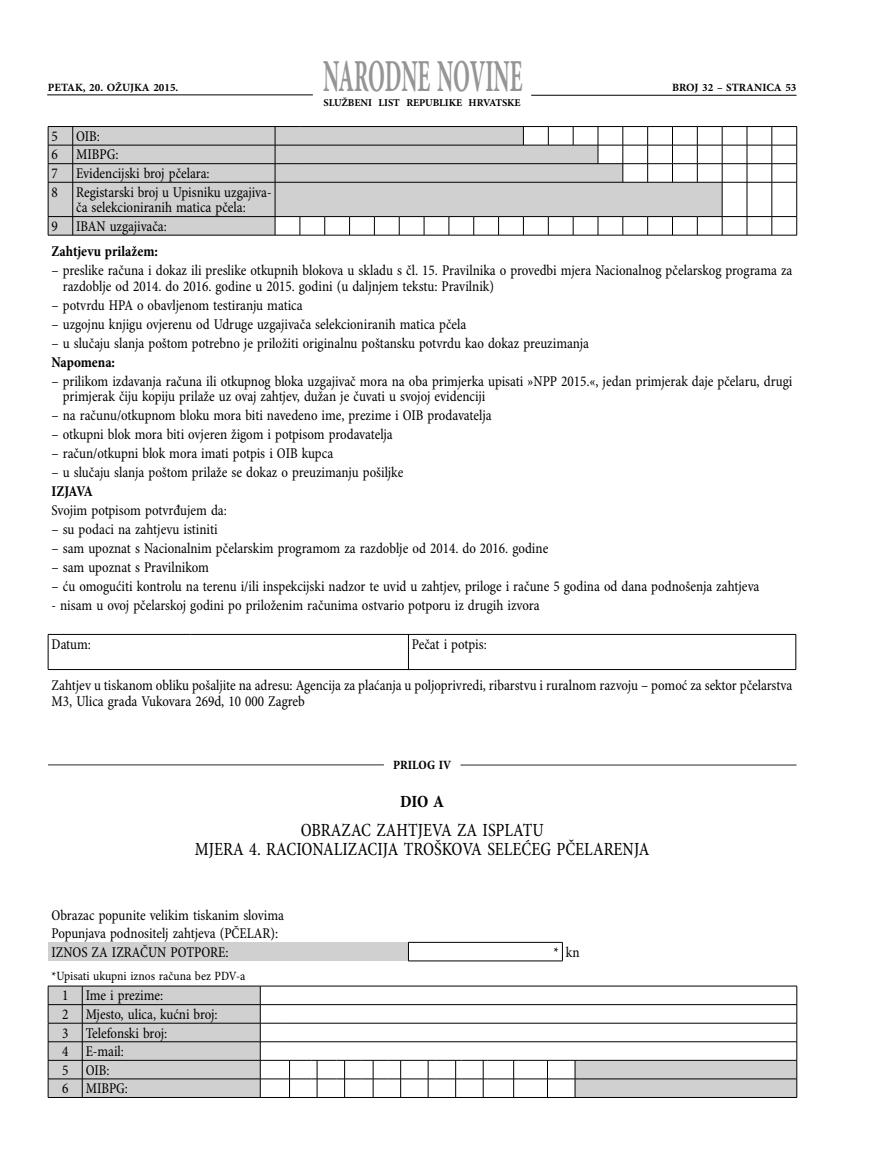
<style>
.page{position:relative;width:872px;height:1170px;background:#fff}
.page>*{position:absolute;margin:0;border:0;box-sizing:border-box;transform-origin:0 0}
.t1{font:700 45.9px "Minion Pro";letter-spacing:-.01em;color:#959595;scale:.48 1}
.t2{font:condensed 18.75px/19.6px "Minion Pro";color:#000;text-align:center;scale:.94 1}
.t3{font:700 condensed 17.25px "Minion Pro";color:#000}
.t4{font:condensed 15px/18.6px "Minion Pro";color:#000;scale:.95 1}
.t5{font:700 condensed 15px "Minion Pro";color:#000;scale:.95 1}
.t6{font:condensed 12.75px "Minion Pro";color:#000}
.t7{font:700 condensed 12.75px "Minion Pro";color:#000}
.t8{font:700 11.1px "Minion Pro";color:#000}
.t9{font:700 10.5px "Minion Pro";letter-spacing:-.01em;color:#000}
</style>
<div class="page">
<hr style="left:531px;top:95px;width:265px;height:1px;background:#000">
<hr style="left:47px;top:95px;width:266px;height:1px;background:#000">
<hr style="left:48px;top:764px;width:336px;height:1px;background:#717171">
<hr style="left:460px;top:764px;width:336px;height:1px;background:#717171">
<div style="left:49px;top:127px;width:673px;height:108px;background:#d0d0d0"></div>
<hr style="left:48px;top:126px;width:227px;height:1px;background:#000">
<hr style="left:300px;top:126px;width:248px;height:1px;background:#000">
<svg style="left:523px;top:127px;width:1px;height:18px"></svg>
<hr style="left:48px;top:145px;width:227px;height:1px;background:#000">
<hr style="left:300px;top:145px;width:323px;height:1px;background:#000">
<hr style="left:48px;top:163px;width:227px;height:1px;background:#000">
<svg style="left:72px;top:127px;width:1px;height:55px"></svg>
<hr style="left:300px;top:163px;width:347px;height:1px;background:#000">
<hr style="left:48px;top:182px;width:227px;height:1px;background:#000">
<hr style="left:72px;top:182px;width:1px;height:34px;background:#000">
<svg style="left:275px;top:126px;width:25px;height:57px"></svg>
<hr style="left:275px;top:182px;width:1px;height:34px;background:#000">
<hr style="left:300px;top:182px;width:447px;height:1px;background:#000">
<hr style="left:722px;top:182px;width:1px;height:34px;background:#000">
<hr style="left:746px;top:182px;width:1px;height:34px;background:#000">
<hr style="left:771px;top:182px;width:1px;height:34px;background:#000">
<hr style="left:48px;top:216px;width:227px;height:1px;background:#000">
<svg style="left:72px;top:217px;width:1px;height:18px"></svg>
<svg style="left:48px;top:127px;width:1px;height:55px"></svg>
<svg style="left:548px;top:126px;width:249px;height:57px"></svg>
<hr style="left:48px;top:182px;width:1px;height:34px;background:#000">
<hr style="left:796px;top:182px;width:1px;height:34px;background:#000">
<svg style="left:48px;top:217px;width:1px;height:18px"></svg>
<svg style="left:275px;top:216px;width:522px;height:19px"></svg>
<hr style="left:48px;top:235px;width:575px;height:1px;background:#000">
<hr style="left:623px;top:235px;width:174px;height:1px;background:#000">
<hr style="left:408px;top:634px;width:1px;height:35px;background:#000">
<hr style="left:48px;top:634px;width:142px;height:1px;background:#000">
<hr style="left:48px;top:634px;width:1px;height:35px;background:#000">
<hr style="left:190px;top:634px;width:606px;height:1px;background:#000">
<hr style="left:795px;top:634px;width:1px;height:35px;background:#000">
<hr style="left:48px;top:669px;width:748px;height:1px;background:#000">
<div style="left:48px;top:942px;width:360px;height:18px;background:#d0d0d0"></div>
<hr style="left:408px;top:942px;width:154px;height:1px;background:#000">
<svg style="left:408px;top:942px;width:1px;height:18px"></svg>
<hr style="left:408px;top:960px;width:154px;height:1px;background:#000">
<svg style="left:562px;top:942px;width:1px;height:18px"></svg>
<svg style="left:49px;top:986px;width:747px;height:111px;fill:#d0d0d0"></svg>
<hr style="left:48px;top:985px;width:212px;height:1px;background:#000">
<hr style="left:285px;top:985px;width:512px;height:1px;background:#000">
<hr style="left:48px;top:1004px;width:212px;height:1px;background:#000">
<hr style="left:285px;top:1004px;width:512px;height:1px;background:#000">
<hr style="left:48px;top:1022px;width:212px;height:1px;background:#000">
<hr style="left:285px;top:1022px;width:512px;height:1px;background:#000">
<hr style="left:48px;top:1041px;width:212px;height:1px;background:#000">
<hr style="left:285px;top:1041px;width:512px;height:1px;background:#000">
<hr style="left:48px;top:1059px;width:212px;height:1px;background:#000">
<hr style="left:488px;top:1059px;width:30px;height:1px;background:#000">
<hr style="left:518px;top:1059px;width:52px;height:1px;background:#000">
<hr style="left:579px;top:1059px;width:218px;height:1px;background:#000">
<hr style="left:48px;top:1078px;width:212px;height:1px;background:#000">
<svg style="left:82px;top:986px;width:1px;height:111px"></svg>
<svg style="left:260px;top:985px;width:228px;height:112px"></svg>
<hr style="left:488px;top:1078px;width:30px;height:1px;background:#000">
<svg style="left:513px;top:1060px;width:1px;height:37px"></svg>
<hr style="left:518px;top:1078px;width:52px;height:1px;background:#000">
<svg style="left:547px;top:1060px;width:1px;height:37px"></svg>
<svg style="left:570px;top:1059px;width:9px;height:38px"></svg>
<hr style="left:579px;top:1078px;width:218px;height:1px;background:#000">
<hr style="left:48px;top:1097px;width:749px;height:1px;background:#000">
<svg style="left:48px;top:986px;width:1px;height:111px"></svg>
<svg style="left:796px;top:986px;width:1px;height:111px"></svg>
<p class="t8" style="left:48px;top:82px;width:132px">PETAK, 20. OŽUJKA 2015.</p>
<h1 class="t1" style="left:323px;top:58px;width:417px">NARODNE NOVINE</h1>
<p class="t9" style="left:323px;top:98px;width:198px">SLUŽBENI LIST REPUBLIKE HR VA TSKE</p>
<p class="t8" style="left:672px;top:82px;width:126px">BROJ 32 – STRANICA 53</p>
<p class="t4" style="left:52px;top:128px;width:233px">5 OIB:<br>6 MIBPG:<br>7 Evidencijski broj pčelara:<br>8 Registarski broj u Upisniku uzgajiva-</p>
<p class="t4" style="left:52px;top:199px;width:206px;text-indent:25px">ča selekcioniranih matica pčela:<br>9 IBAN uzgajivača:</p>
<p class="t5" style="left:52px;top:245px;width:114px">Zahtjevu prilažem:</p>
<p class="t4" style="left:63px;top:263px;width:769px;line-height:15.8px;text-indent:-11px">– preslike računa i dokaz ili preslike otkupnih blokova u skladu s čl. 15. Pravilnika o provedbi mjera Nacionalnog pčelarskog programa za razdoblje od 2014. do 2016. godine u 2015. godini (u daljnjem tekstu: Pravilnik)</p>
<p class="t4" style="left:52px;top:297px;width:266px">– potvrdu HPA o obavljenom testiranju matica</p>
<p class="t4" style="left:52px;top:316px;width:438px">– uzgojnu knjigu ovjerenu od Udruge uzgajivača selekcioniranih matica pčela</p>
<p class="t4" style="left:52px;top:335px;width:567px">– u slučaju slanja poštom potrebno je priložiti originalnu poštansku potvrdu kao dokaz preuzimanja</p>
<p class="t5" style="left:52px;top:356px;width:68px">Napomena:</p>
<p class="t4" style="left:63px;top:374px;width:769px;line-height:15.8px;text-indent:-11px">– prilikom izdavanja računa ili otkupnog bloka uzgajivač mora na oba primjerka upisati »NPP 2015.«, jedan primjerak daje pčelaru, drugi primjerak čiju kopiju prilaže uz ovaj zahtjev, dužan je čuvati u svojoj evidenciji</p>
<p class="t4" style="left:52px;top:407px;width:465px">– na računu/otkupnom bloku mora biti navedeno ime, prezime i OIB prodavatelja</p>
<p class="t4" style="left:52px;top:426px;width:361px">– otkupni blok mora biti ovjeren žigom i potpisom prodavatelja</p>
<p class="t4" style="left:52px;top:445px;width:298px">– račun/otkupni blok mora imati potpis i OIB kupca</p>
<p class="t4" style="left:52px;top:464px;width:372px">– u slučaju slanja poštom prilaže se dokaz o preuzimanju pošiljke</p>
<p class="t5" style="left:52px;top:485px;width:45px">IZJAVA</p>
<p class="t4" style="left:52px;top:502px;width:186px">Svojim potpisom potvrđujem da:</p>
<p class="t4" style="left:52px;top:521px;width:176px">– su podaci na zahtjevu istiniti</p>
<p class="t4" style="left:52px;top:540px;width:524px">– sam upoznat s Nacionalnim pčelarskim programom za razdoblje od 2014. do 2016. godine</p>
<p class="t4" style="left:52px;top:559px;width:167px">– sam upoznat s Pravilnikom</p>
<p class="t4" style="left:52px;top:578px;width:746px">– ću omogućiti kontrolu na terenu i/ili inspekcijski nadzor te uvid u zahtjev, priloge i račune 5 godina od dana podnošenja zahtjeva</p>
<p class="t4" style="left:52px;top:597px;width:515px">- nisam u ovoj pčelarskoj godini po priloženim računima ostvario potporu iz drugih izvora</p>
<p class="t4" style="left:52px;top:636px;width:43px">Datum:</p>
<p class="t4" style="left:412px;top:636px;width:80px">Pečat i potpis:</p>
<p class="t4" style="left:52px;top:678px;width:781px;line-height:15.8px">Zahtjev u tiskanom obliku pošaljite na adresu: Agencija za plaćanja u poljoprivredi, ribarstvu i ruralnom razvoju – pomoć za sektor pčelarstva<br>M3, Ulica grada Vukovara 269d, 10 000 Zagreb</p>
<p class="t7" style="left:393px;top:759px;width:60px">PRILOG IV</p>
<p class="t3" style="left:400px;top:795px;width:45px">DIO A</p>
<p class="t2" style="left:195px;top:821px;width:485px">OBRAZAC ZAHTJEVA ZA ISPLATU<br>MJERA 4. RACIONALIZACIJA TROŠKOVA SELEĆEG PČELARENJA</p>
<p class="t4" style="left:52px;top:906px;width:246px">Obrazac popunite velikim tiskanim slovima<br>Popunjava podnositelj zahtjeva (PČELAR):<br>IZNOS ZA IZRAČUN POTPORE:</p>
<p class="t6" style="left:52px;top:971px;width:195px">*Upisati ukupni iznos računa bez PDV-a</p>
<p class="t4" style="left:62px;top:987px;width:165px">1 Ime i prezime:<br>2 Mjesto, ulica, kućni broj:<br>3 Telefonski broj:<br>4 E-mail:<br>5 OIB:<br>6 MIBPG:</p>
<p class="t4" style="left:553px;top:943px;width:29px">* kn</p>
</div>
